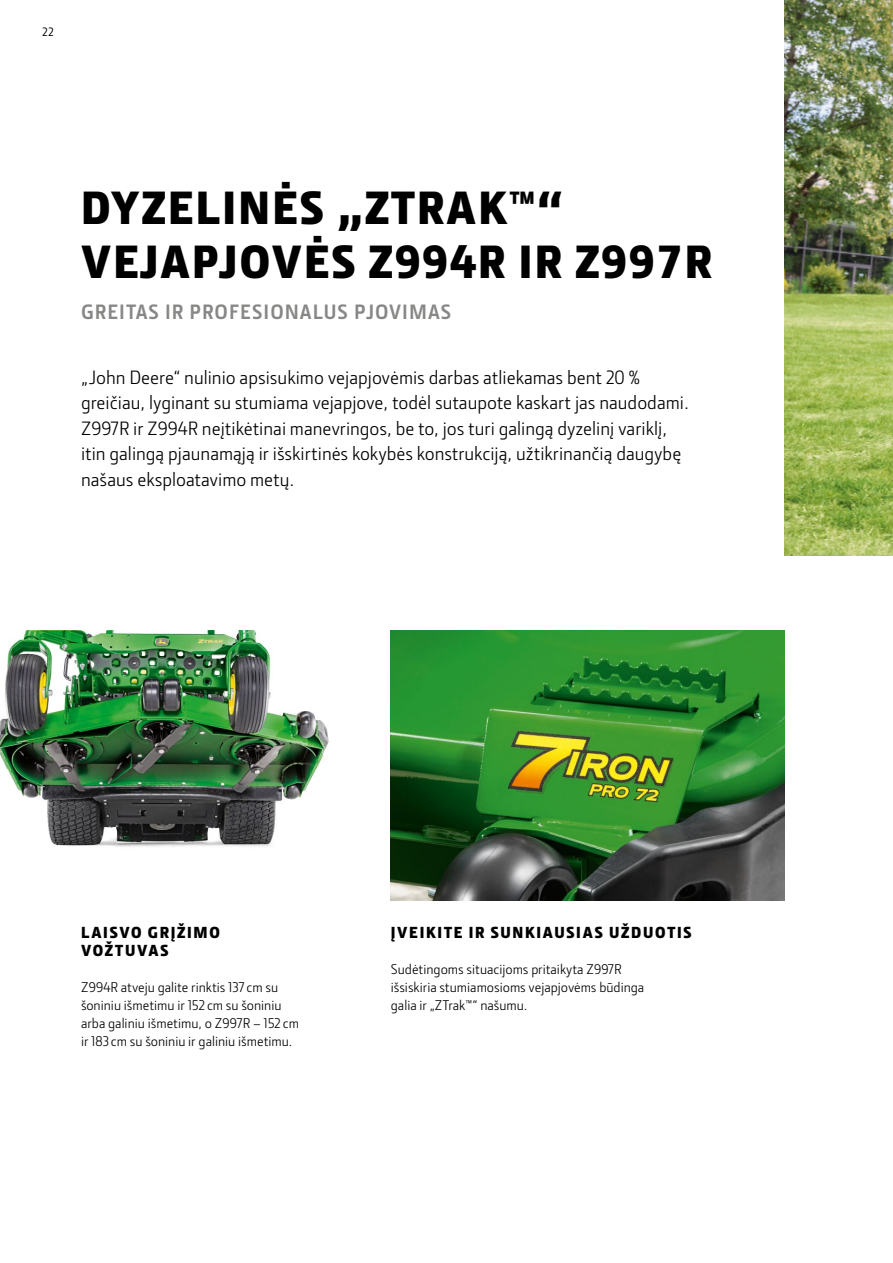
<style>
.page{position:relative;width:893px;height:1263px;background:#fff}
.page>*{position:absolute;margin:0;border:0;box-sizing:border-box;transform-origin:0 0}
.t1{font:900 48px/54px "Section";letter-spacing:.05em;color:#000}
.t2{font:700 21px "JD Sans Pro";letter-spacing:.05em;color:#878786}
.t3{font:19.5px/25.5px "JD Sans Pro";color:#000}
.t4{font:900 16.5px/18px "Section";letter-spacing:.105em;color:#000}
.t5{font:14.25px/18px "JD Sans Pro";color:#000}
.t6{font:500 12px "JD Sans Pro";color:#000}
</style>
<div class="page">
<img style="left:391px;top:630px;width:394px;height:270px">
<img style="left:0;top:630px;width:328px;height:215px">
<img style="left:785px;top:0;width:108px;height:555px">
<p class="t6" style="left:42px;top:23px;width:13px">22</p>
<h1 class="t1" style="left:81px;top:181px;width:632px">DYZELINĖS „ZTRAK™“<br>VEJAPJOVĖS Z994R IR Z997R</h1>
<p class="t2" style="left:81px;top:298px;width:372px">GREITAS IR PROFESIONALUS PJOVIMAS</p>
<p class="t3" style="left:81px;top:364px;width:609px">„John Deere“ nulinio apsisukimo vejapjovėmis darbas atliekamas bent 20 % greičiau, lyginant su stumiama vejapjove, todėl sutaupote kaskart jas naudodami.<br>Z997R ir Z994R neįtikėtinai manevringos, be to, jos turi galingą dyzelinį variklį, itin galingą pjaunamąją ir išskirtinės kokybės konstrukciją, užtikrinančią daugybę našaus eksploatavimo metų.</p>
<p class="t4" style="left:81px;top:923px;width:140px">LAISVO GRĮŽIMO<br>VOŽTUVAS</p>
<p class="t5" style="left:81px;top:978px;width:219px">Z994R atveju galite rinktis 137 cm su šoniniu išmetimu ir 152 cm su šoniniu arba galiniu išmetimu, o Z997R – 152 cm ir 183 cm su šoniniu ir galiniu išmetimu.</p>
<p class="t4" style="left:391px;top:923px;width:302px">ĮVEIKITE IR SUNKIAUSIAS UŽDUOTIS</p>
<p class="t5" style="left:391px;top:960px;width:255px">Sudėtingoms situacijoms pritaikyta Z997R išsiskiria stumiamosioms vejapjovėms būdinga galia ir „ZTrak™“ našumu.</p>
</div>
